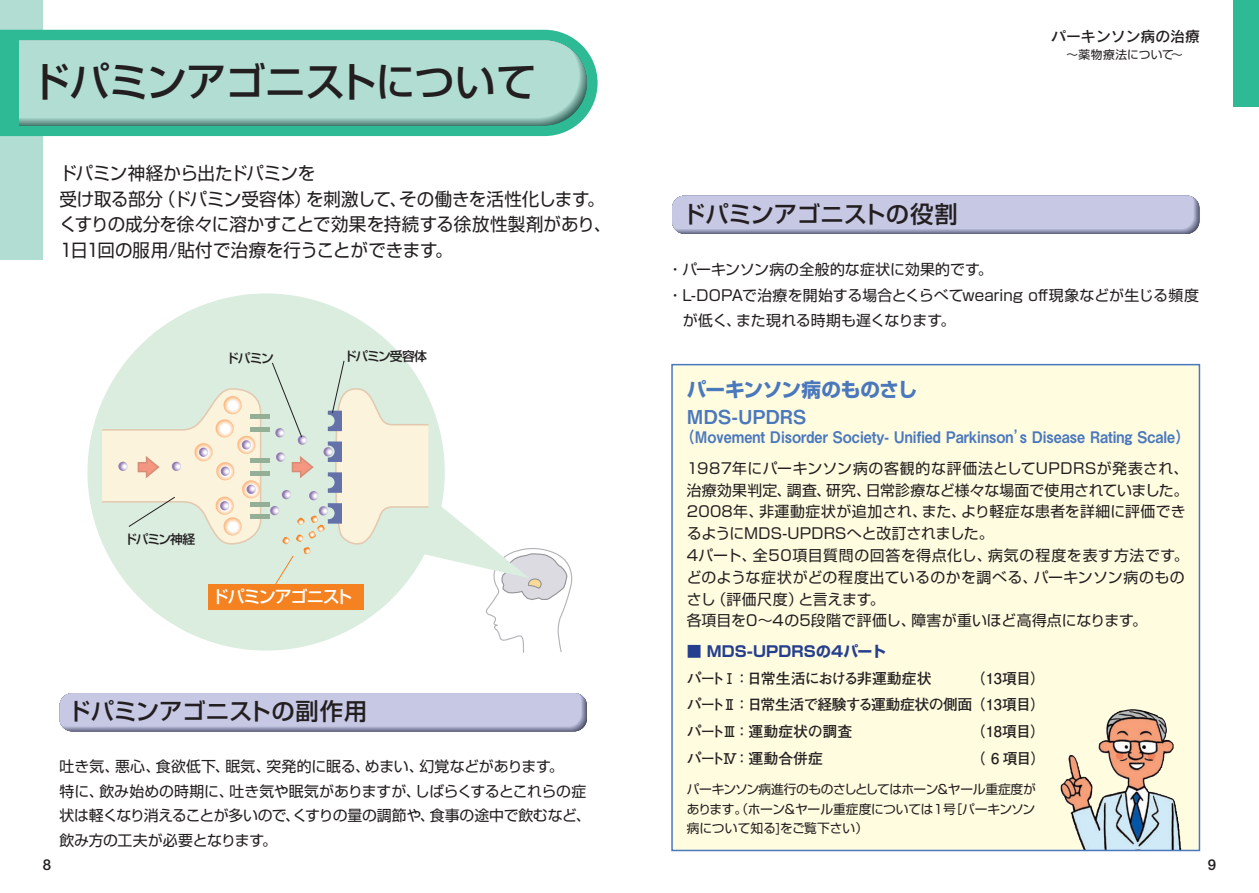
<style>
.page{position:relative;width:1259px;height:893px;background:#fff}
.page>*{position:absolute;margin:0;border:0;box-sizing:border-box;transform-origin:0 0}
.t1{font:500 40.35px "Shin Go Pro";letter-spacing:-.025em;color:#231f20}
.t2{font:500 23.4px "Shin Go Pro";letter-spacing:-.005em;color:#231f20}
.t3{font:700 19.65px "Shin Go Pro";letter-spacing:-.025em;color:#4a78bd}
.t4{font:19.2px "Midashi Go Pro MB31";letter-spacing:-.005em;color:#4a78bd}
.t5{font:18px/25.5px "Shin Go Pro";letter-spacing:-.015em;color:#231f20}
.t6{font:500 16.95px "Shin Go Pro";letter-spacing:-.065em;color:#fff}
.t7{font:15.9px "Midashi Go Pro MB31";color:#4a78bd;scale:.91 1}
.t8{font:700 15px "Futo Go B101";color:#231f20}
.t9{font:14.85px/21.8px "Shin Go Pro";letter-spacing:.005em;color:#231f20}
.t10{font:14.85px/24.5px "Shin Go Pro";letter-spacing:-.015em;color:#231f20}
.t11{font:700 14.85px/26.5px "Futo Go B101 Pro";letter-spacing:-.025em;color:#231f20;text-align:justify}
.t12{font:700 14.85px/26.5px "Futo Go B101 Pro";letter-spacing:-.07em;color:#231f20}
.t13{font:700 14.85px "Futo Go B101 Pro";color:#231f20}
.t14{font:14.85px "Rodin CID DB";color:#231f20}
.t15{font:12.75px/19.2px "Shin Go Pro";letter-spacing:-.015em;color:#231f20;text-align:justify}
.t16{font:500 12.75px "Shin Go Pro";letter-spacing:-.085em;color:#231f20}
.t17{font:11.7px "Shin Go Pro";letter-spacing:.015em;color:#231f20}
.s1{font-family:"Shin Go Pro";color:#253f8e}
</style>
<div class="page">
<div style="left:672px;top:365px;width:527px;height:485px;background:#fffce0"></div>
<div style="left:0;top:0;width:43px;height:259px;background:#b1ddd3"></div>
<div style="left:1233px;top:0;width:26px;height:106px;background:#2dba95"></div>
<svg style="left:672px;top:196px;width:527px;height:38px;background:#bec0dc"></svg>
<svg style="left:60px;top:693px;width:527px;height:38px;background:#bfc1dd"></svg>
<svg style="left:0;top:30px;width:597px;height:106px;background:#44b79a"></svg>
<div style="left:19px;top:40px;width:562px;height:80px;background:#b1ddd3"></div>
<img style="left:1060px;top:710px;width:121px;height:138px">
<div style="left:671px;top:364px;width:529px;height:487px;border:2px solid #4a78bd"></div>
<svg style="left:87px;top:293px;width:318px;height:358px;fill:#daeddf"></svg>
<div style="left:250px;top:414px;width:20px;height:5px;background:#95ae96"></div>
<div style="left:250px;top:427px;width:20px;height:5px;background:#95ae96"></div>
<div style="left:250px;top:458px;width:20px;height:5px;background:#95ae96"></div>
<div style="left:250px;top:471px;width:20px;height:5px;background:#95ae96"></div>
<hr style="left:250px;top:502px;width:20px;height:4px;background:#95ae96">
<div style="left:250px;top:514px;width:20px;height:5px;background:#95ae96"></div>
<svg style="left:101px;top:387px;width:161px;height:158px;background:#eaead6"></svg>
<svg style="left:269px;top:360px;width:304px;height:293px"></svg>
<div style="left:208px;top:584px;width:155px;height:25px;background:#f58220"></div>
<p class="t1" style="left:30px;top:49px;width:508px">ドパミンアゴニストについて</p>
<p class="t5" style="left:60px;top:158px;width:553px">ドパミン神経から出たドパミンを<br>受け取る部分（ドパミン受容体）を刺激して、その働きを活性化します。くすりの成分を徐々に溶かすことで効果を持続する徐放性製剤があり、<br>1日1回の服用/貼付で治療を行うことができます。</p>
<p class="t16" style="left:226px;top:348px;width:49px">ドパミン</p>
<p class="t16" style="left:344px;top:346px;width:84px">ドパミン受容体</p>
<p class="t16" style="left:124px;top:528px;width:72px">ドパミン神経</p>
<p class="t6" style="left:212px;top:582px;width:142px">ドパミンアゴニスト</p>
<p class="t2" style="left:68px;top:692px;width:301px">ドパミンアゴニストの副作用</p>
<p class="t10" style="left:60px;top:752px;width:532px">吐き気、悪心、食欲低下、眠気、突発的に眠る、めまい、幻覚などがあります。<br>特に、飲み始めの時期に、吐き気や眠気がありますが、しばらくするとこれらの症状は軽くなり消えることが多いので、くすりの量の調節や、食事の途中で飲むなど、飲み方の工夫が必要となります。</p>
<p class="t14" style="left:1051px;top:27px;width:150px">パーキンソン病の治療</p>
<p class="t2" style="left:682px;top:194px;width:277px">ドパミンアゴニストの役割</p>
<p class="t17" style="left:1066px;top:45px;width:118px">～薬物療法について～</p>
<p class="t9" style="left:667px;top:254px;width:533px;line-height:26.5px">・パーキンソン病の全般的な症状に効果的です。<br>・L-DOPAで治療を開始する場合とくらべてwearing off現象などが生じる頻度</p>
<p class="t9" style="left:682px;top:307px;width:274px">が低く、また現れる時期も遅くなります。</p>
<p class="t3" style="left:687px;top:374px;width:232px">パーキンソン病のものさし</p>
<p class="t4" style="left:687px;top:401px;width:121px">MDS-UPDRS</p>
<p class="t7" style="left:680px;top:424px;width:562px">（Movement Disorder Society- Unified Parkinson’s Disease Rating Scale）</p>
<p class="t9" style="left:687px;top:456px;width:503px">1987年にパーキンソン病の客観的な評価法としてUPDRSが発表され、治療効果判定、調査、研究、日常診療など様々な場面で使用されていました。2008年、非運動症状が追加され、また、より軽症な患者を詳細に評価できるようにMDS-UPDRSへと改訂されました。<br>4パート、全50項目質問の回答を得点化し、病気の程度を表す方法です。どのような症状がどの程度出ているのかを調べる、パーキンソン病のものさし（評価尺度）と言えます。<br>各項目を0～4の5段階で評価し、障害が重いほど高得点になります。</p>
<p class="t12" style="left:686px;top:636px;width:246px"><span class="s1">■ MDS-UPDRSの4パート<br></span>パート Ⅰ ：日常生活における非運動症状</p>
<p class="t11" style="left:686px;top:663px;width:360px;text-indent:284px">（13項目）パート Ⅱ ：日常生活で経験する運動症状の側面 （13項目）パート Ⅲ ：運動症状の調査</p>
<p class="t11" style="left:970px;top:716px;width:76px">（18項目）</p>
<p class="t13" style="left:686px;top:746px;width:138px">パート Ⅳ ：運動合併症</p>
<p class="t11" style="left:970px;top:743px;width:77px">（ 6 項目）</p>
<p class="t15" style="left:687px;top:778px;width:350px">パーキンソン病進行のものさしとしてはホーン＆ヤール重症度があります。（ホーン＆ヤール重症度については1号［パーキンソン病について知る]をご覧下さい）</p>
<p class="t8" style="left:43px;top:856px;width:10px">8</p>
<p class="t8" style="left:1208px;top:856px;width:10px">9</p>
</div>
